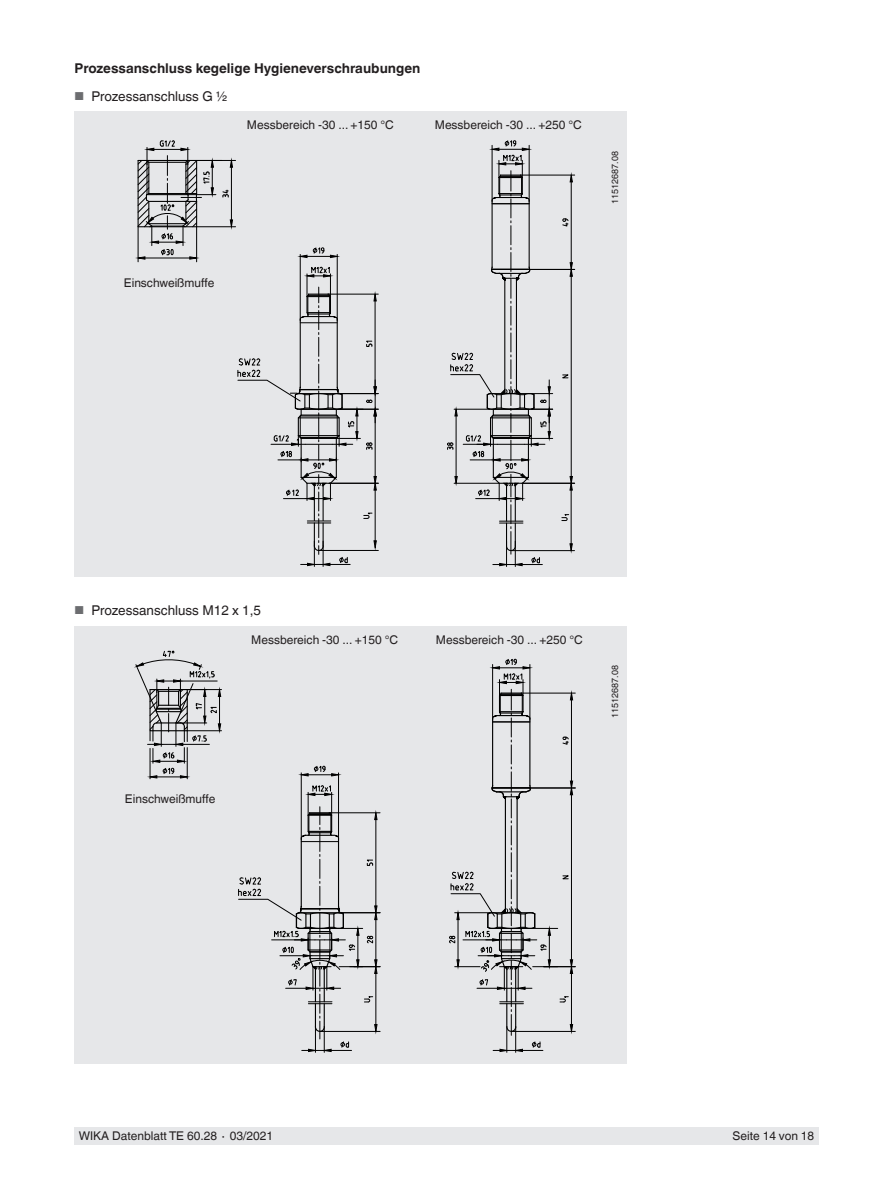
<style>
.page{position:relative;width:893px;height:1188px;background:#fff}
.page>*{position:absolute;margin:0;border:0;box-sizing:border-box;transform-origin:0 0}
.t1{font:700 13.5px "Helvetica World";color:#231f20}
.t2{font:13.5px "Helvetica World";color:#231f20}
.t3{font:12px "Helvetica World";color:#231f20}
.t4{font:9px "Helvetica World";color:#231f20}
.s1{font-size:11.55px;color:#6c6d70}
</style>
<div class="page">
<div style="left:74px;top:1128px;width:745px;height:17px;background:#e6e7e9"></div>
<div style="left:74px;top:111px;width:553px;height:466px;background:#e6e7e9"></div>
<div style="left:74px;top:626px;width:553px;height:438px;background:#e6e7e9"></div>
<hr style="left:522px;top:483px;width:53px;height:1px;background:#000">
<hr style="left:571px;top:276px;width:1px;height:200px;background:#000">
<svg style="left:562px;top:374px;width:7px;height:4px"></svg>
<hr style="left:319px;top:550px;width:59px;height:1px;background:#000">
<hr style="left:511px;top:550px;width:63px;height:1px;background:#000">
<hr style="left:571px;top:490px;width:1px;height:54px;background:#000">
<svg style="left:569px;top:543px;width:4px;height:8px"></svg>
<svg style="left:569px;top:476px;width:4px;height:15px"></svg>
<svg style="left:562px;top:514px;width:7px;height:7px"></svg>
<hr style="left:520px;top:175px;width:55px;height:1px;background:#000">
<hr style="left:529px;top:269px;width:46px;height:1px;background:#000">
<hr style="left:571px;top:182px;width:1px;height:81px;background:#000">
<svg style="left:569px;top:174px;width:4px;height:9px"></svg>
<svg style="left:569px;top:262px;width:4px;height:15px"></svg>
<svg style="left:562px;top:218px;width:7px;height:9px"></svg>
<hr style="left:328px;top:294px;width:50px;height:1px;background:#000">
<hr style="left:329px;top:483px;width:49px;height:1px;background:#000">
<hr style="left:338px;top:393px;width:40px;height:1px;background:#000">
<hr style="left:338px;top:409px;width:40px;height:1px;background:#000">
<svg style="left:447px;top:140px;width:106px;height:427px"></svg>
<svg style="left:137px;top:140px;width:240px;height:426px"></svg>
<hr style="left:320px;top:1031px;width:60px;height:1px;background:#000">
<hr style="left:511px;top:1031px;width:64px;height:1px;background:#000">
<hr style="left:533px;top:966px;width:42px;height:1px;background:#000">
<hr style="left:301px;top:773px;width:1px;height:67px;background:#000">
<hr style="left:338px;top:773px;width:1px;height:67px;background:#000">
<svg style="left:300px;top:765px;width:39px;height:12px"></svg>
<hr style="left:521px;top:693px;width:54px;height:1px;background:#000">
<hr style="left:529px;top:788px;width:46px;height:1px;background:#000">
<hr style="left:329px;top:813px;width:51px;height:1px;background:#000">
<hr style="left:339px;top:912px;width:41px;height:1px;background:#000">
<hr style="left:350px;top:966px;width:30px;height:1px;background:#000">
<svg style="left:135px;top:651px;width:86px;height:128px"></svg>
<svg style="left:238px;top:784px;width:140px;height:268px"></svg>
<svg style="left:449px;top:658px;width:124px;height:394px"></svg>
<p class="t1" style="left:74px;top:61px;width:348px">Prozessanschluss kegelige Hygieneverschraubungen</p>
<p class="t2" style="left:74px;top:88px;width:154px"><span class="s1">■</span> Prozessanschluss G ½</p>
<p class="t3" style="left:247px;top:118px;width:149px">Messbereich -30 ... +150 °C</p>
<p class="t3" style="left:435px;top:118px;width:149px">Messbereich -30 ... +250 °C</p>
<p class="t3" style="left:124px;top:276px;width:92px">Einschweißmuffe</p>
<p class="t4" style="left:610px;top:204px;width:54px;rotate:-90deg">11512687.08</p>
<p class="t2" style="left:74px;top:603px;width:188px"><span class="s1">■</span> Prozessanschluss M12 x 1,5</p>
<p class="t3" style="left:251px;top:633px;width:149px">Messbereich -30 ... +150 °C</p>
<p class="t3" style="left:436px;top:633px;width:149px">Messbereich -30 ... +250 °C</p>
<p class="t4" style="left:610px;top:718px;width:54px;rotate:-90deg">11512687.08</p>
<p class="t3" style="left:125px;top:792px;width:92px">Einschweißmuffe</p>
<p class="t3" style="left:79px;top:1129px;width:196px">WIKA Datenblatt TE 60.28 ∙ 03/2021</p>
<p class="t3" style="left:732px;top:1129px;width:83px">Seite 14 von 18</p>
</div>
